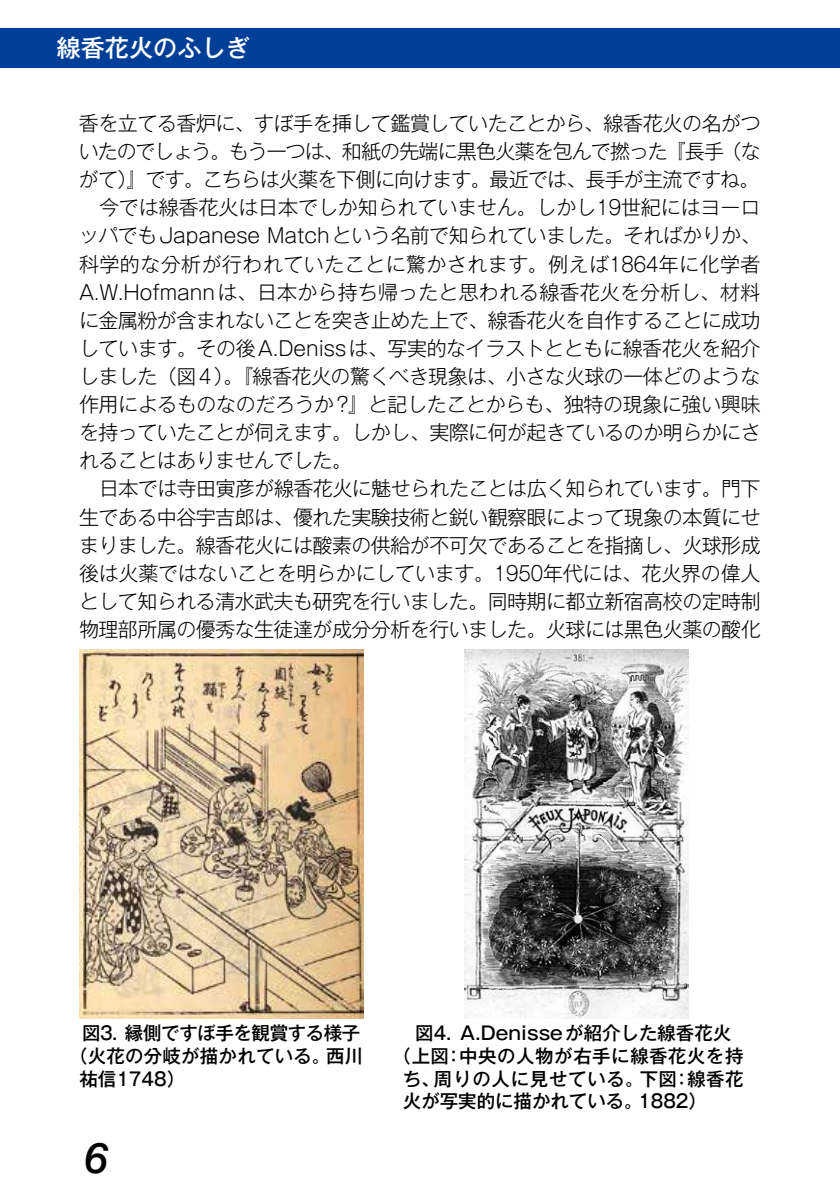
<style>
.page{position:relative;width:840px;height:1191px;background:#fff}
.page>*{position:absolute;margin:0;border:0;box-sizing:border-box;transform-origin:0 0}
.t1{font:italic 500 42px "Helvetica Neue";color:#000}
.t2{font:500 24px "Gothic MB101 Pro";color:#fff}
.t3{font:300 20px "Gothic MB101 Pro";letter-spacing:-.03em;color:#000}
.t4{font:300 20px "Gothic MB101 Pro";letter-spacing:.005em;color:#000}
.t5{font:300 20px "Gothic MB101 Pro";letter-spacing:-.05em;color:#000}
.t6{font:300 20px "Gothic MB101 Pro";letter-spacing:.02em;color:#000}
.t7{font:300 20px "Gothic MB101 Pro";letter-spacing:-.005em;color:#000}
.t8{font:500 18.4px "Gothic MB101 Pro";color:#000}
.t9{font:500 18.4px "Gothic MB101 Pro";letter-spacing:.035em;color:#000}
.t10{font:500 18.4px "Gothic MB101 Pro";letter-spacing:.04em;color:#000}
.t11{font:500 18.4px "Gothic MB101 Pro";letter-spacing:-.02em;color:#000}
</style>
<div class="page">
<div style="left:0;top:28px;width:839px;height:40px;background:#003f98"></div>
<img style="left:79px;top:649px;width:284px;height:369px">
<img style="left:464px;top:649px;width:223px;height:369px">
<p class="t2" style="left:57px;top:28px;width:194px">線香花火のふしぎ</p>
<p class="t3" style="left:79px;top:107px;width:682px">香を立てる香炉に、すぼ手を挿して鑑賞していたことから、線香花火の名がつ</p>
<p class="t5" style="left:79px;top:135px;width:683px">いたのでしょう。もう一つは、和紙の先端に黒色火薬を包んで撚った『長手（な</p>
<p class="t3" style="left:79px;top:163px;width:681px">がて）』です。こちらは火薬を下側に向けます。最近では、長手が主流ですね。</p>
<p class="t7" style="left:99px;top:191px;width:662px">今では線香花火は日本でしか知られていません。しかし19世紀にはヨーロ</p>
<p class="t3" style="left:79px;top:219px;width:683px">ッパでもJapanese Matchという名前で知られていました。そればかりか、</p>
<p class="t6" style="left:79px;top:247px;width:682px">科学的な分析が行われていたことに驚かされます。例えば1864年に化学者</p>
<p class="t4" style="left:79px;top:275px;width:682px">A.W.Hofmannは、日本から持ち帰ったと思われる線香花火を分析し、材料</p>
<p class="t3" style="left:79px;top:303px;width:682px">に金属粉が含まれないことを突き止めた上で、線香花火を自作することに成功</p>
<p class="t3" style="left:79px;top:332px;width:682px">しています。その後A.Denissは、写実的なイラストとともに線香花火を紹介</p>
<p class="t3" style="left:79px;top:360px;width:682px">しました（図４）。『線香花火の驚くべき現象は、小さな火球の一体どのような</p>
<p class="t3" style="left:79px;top:388px;width:682px">作用によるものなのだろうか?』と記したことからも、独特の現象に強い興味</p>
<p class="t3" style="left:79px;top:416px;width:682px">を持っていたことが伺えます。しかし、実際に何が起きているのか明らかにさ</p>
<p class="t3" style="left:79px;top:444px;width:274px">れることはありませんでした。</p>
<p class="t3" style="left:99px;top:472px;width:662px">日本では寺田寅彦が線香花火に魅せられたことは広く知られています。門下</p>
<p class="t3" style="left:79px;top:500px;width:682px">生である中谷宇吉郎は、優れた実験技術と鋭い観察眼によって現象の本質にせ</p>
<p class="t3" style="left:79px;top:528px;width:682px">まりました。線香花火には酸素の供給が不可欠であることを指摘し、火球形成</p>
<p class="t3" style="left:79px;top:556px;width:682px">後は火薬ではないことを明らかにしています。1950年代には、花火界の偉人</p>
<p class="t3" style="left:79px;top:584px;width:682px">として知られる清水武夫も研究を行いました。同時期に都立新宿高校の定時制</p>
<p class="t3" style="left:79px;top:612px;width:682px">物理部所属の優秀な生徒達が成分分析を行いました。火球には黒色火薬の酸化</p>
<p class="t11" style="left:82px;top:1017px;width:279px">図3．縁側ですぼ手を観賞する様子</p>
<p class="t8" style="left:69px;top:1040px;width:295px">（火花の分岐が描かれている。西川</p>
<p class="t8" style="left:79px;top:1063px;width:107px">祐信1748）</p>
<h1 class="t1" style="left:85px;top:1121px;width:25px">6</h1>
<p class="t8" style="left:415px;top:1017px;width:317px">図4．A.Denisseが紹介した線香花火</p>
<p class="t9" style="left:392px;top:1040px;width:352px">（上図：中央の人物が右手に線香花火を持</p>
<p class="t10" style="left:403px;top:1063px;width:342px">ち、周りの人に見せている。下図：線香花</p>
<p class="t8" style="left:403px;top:1086px;width:305px">火が写実的に描かれている。1882）</p>
</div>
